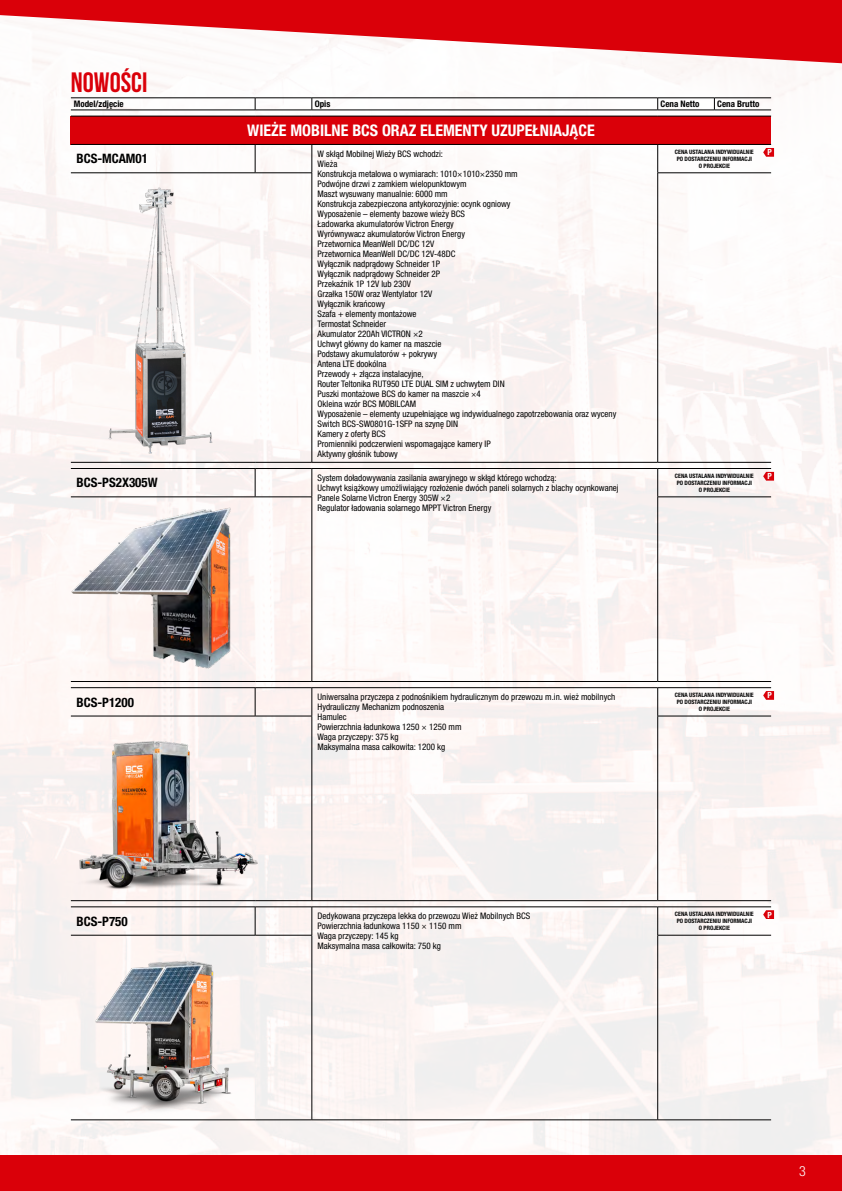
<style>
.page{position:relative;width:842px;height:1191px;background:#fff}
.page>*{position:absolute;margin:0;border:0;box-sizing:border-box;transform-origin:0 0}
.t1{font:700 28px "Bebas Neue";color:#da0009}
.t2{font:700 condensed 16px "Helvetica Neue LT Pro";color:#fff}
.t3{font:300 condensed 14px "Helvetica Neue LT Pro";color:#fff}
.t4{font:700 condensed 13px "Helvetica Neue LT Pro";color:#000}
.t5{font:condensed 9px/10px "Helvetica Neue LT Pro";color:#000}
.t6{font:700 condensed 9px "Helvetica Neue LT Pro";color:#000}
.t7{font:700 condensed 8.5px "Helvetica Neue LT Pro";color:#fff}
.t8{font:700 condensed 6px/7px "Helvetica Neue LT Pro";color:#000;text-align:center}
</style>
<div class="page">
<div style="left:0;top:0;width:842px;height:1190px;background:linear-gradient(to right,#fbf6f4,#faf6f5)"></div>
<svg style="left:0;top:0;width:842px;height:64px;fill:#da0009"></svg>
<div style="left:0;top:1155px;width:842px;height:36px;background:#da0009"></div>
<div style="left:71px;top:116px;width:700px;height:28px;background:#da0009"></div>
<hr style="left:312px;top:173px;width:1px;height:289px;background:#000">
<hr style="left:312px;top:462px;width:346px;height:1px;background:#000">
<svg style="left:255px;top:145px;width:1px;height:27px"></svg>
<svg style="left:312px;top:145px;width:1px;height:27px"></svg>
<hr style="left:658px;top:144px;width:113px;height:1px;background:#000">
<svg style="left:657px;top:145px;width:1px;height:27px"></svg>
<hr style="left:657px;top:173px;width:1px;height:289px;background:#000">
<hr style="left:71px;top:172px;width:184px;height:1px;background:#000">
<hr style="left:255px;top:172px;width:57px;height:1px;background:#000">
<hr style="left:71px;top:462px;width:184px;height:1px;background:#000">
<hr style="left:255px;top:462px;width:57px;height:1px;background:#000">
<hr style="left:657px;top:172px;width:114px;height:1px;background:#000">
<hr style="left:658px;top:462px;width:113px;height:1px;background:#000">
<hr style="left:71px;top:116px;width:184px;height:1px;background:#000">
<hr style="left:255px;top:116px;width:57px;height:1px;background:#000">
<hr style="left:312px;top:116px;width:346px;height:1px;background:#000">
<hr style="left:658px;top:116px;width:113px;height:1px;background:#000">
<hr style="left:71px;top:144px;width:184px;height:1px;background:#000">
<hr style="left:255px;top:144px;width:57px;height:1px;background:#000">
<hr style="left:312px;top:144px;width:346px;height:1px;background:#000">
<hr style="left:312px;top:497px;width:1px;height:184px;background:#000">
<hr style="left:312px;top:681px;width:346px;height:1px;background:#000">
<svg style="left:255px;top:469px;width:1px;height:27px"></svg>
<svg style="left:312px;top:469px;width:1px;height:27px"></svg>
<hr style="left:658px;top:468px;width:113px;height:1px;background:#000">
<svg style="left:657px;top:469px;width:1px;height:27px"></svg>
<hr style="left:657px;top:497px;width:1px;height:184px;background:#000">
<hr style="left:71px;top:496px;width:184px;height:1px;background:#000">
<hr style="left:255px;top:496px;width:57px;height:1px;background:#000">
<hr style="left:71px;top:681px;width:184px;height:1px;background:#000">
<hr style="left:255px;top:681px;width:57px;height:1px;background:#000">
<hr style="left:657px;top:496px;width:114px;height:1px;background:#000">
<hr style="left:658px;top:681px;width:113px;height:1px;background:#000">
<hr style="left:71px;top:468px;width:184px;height:1px;background:#000">
<hr style="left:255px;top:468px;width:57px;height:1px;background:#000">
<hr style="left:312px;top:468px;width:346px;height:1px;background:#000">
<hr style="left:312px;top:716px;width:1px;height:184px;background:#000">
<hr style="left:312px;top:900px;width:346px;height:1px;background:#000">
<svg style="left:255px;top:688px;width:1px;height:28px"></svg>
<svg style="left:312px;top:688px;width:1px;height:28px"></svg>
<hr style="left:658px;top:687px;width:113px;height:1px;background:#000">
<svg style="left:657px;top:688px;width:1px;height:28px"></svg>
<hr style="left:657px;top:716px;width:1px;height:184px;background:#000">
<hr style="left:255px;top:716px;width:57px;height:1px;background:#000">
<hr style="left:255px;top:900px;width:57px;height:1px;background:#000">
<hr style="left:657px;top:716px;width:114px;height:1px;background:#000">
<hr style="left:658px;top:900px;width:113px;height:1px;background:#000">
<hr style="left:71px;top:687px;width:184px;height:1px;background:#000">
<hr style="left:255px;top:687px;width:57px;height:1px;background:#000">
<hr style="left:312px;top:687px;width:346px;height:1px;background:#000">
<hr style="left:312px;top:935px;width:1px;height:184px;background:#000">
<hr style="left:312px;top:1119px;width:346px;height:1px;background:#000">
<svg style="left:255px;top:912px;width:1px;height:21px"></svg>
<svg style="left:312px;top:907px;width:1px;height:28px"></svg>
<hr style="left:658px;top:906px;width:113px;height:1px;background:#000">
<svg style="left:657px;top:907px;width:1px;height:28px"></svg>
<hr style="left:657px;top:935px;width:1px;height:184px;background:#000">
<hr style="left:255px;top:935px;width:57px;height:1px;background:#000">
<hr style="left:255px;top:1119px;width:57px;height:1px;background:#000">
<hr style="left:657px;top:935px;width:114px;height:1px;background:#000">
<hr style="left:658px;top:1119px;width:113px;height:1px;background:#000">
<hr style="left:255px;top:906px;width:57px;height:1px;background:#000">
<hr style="left:312px;top:906px;width:346px;height:1px;background:#000">
<hr style="left:71px;top:98px;width:184px;height:1px;background:#000">
<hr style="left:71px;top:110px;width:184px;height:1px;background:#000">
<hr style="left:255px;top:98px;width:57px;height:1px;background:#000">
<svg style="left:255px;top:98px;width:1px;height:12px"></svg>
<hr style="left:255px;top:110px;width:57px;height:1px;background:#000">
<hr style="left:312px;top:98px;width:346px;height:1px;background:#000">
<svg style="left:312px;top:98px;width:1px;height:12px"></svg>
<hr style="left:658px;top:98px;width:56px;height:1px;background:#000">
<svg style="left:657px;top:98px;width:1px;height:12px"></svg>
<hr style="left:714px;top:98px;width:57px;height:1px;background:#000">
<svg style="left:714px;top:98px;width:1px;height:12px"></svg>
<hr style="left:312px;top:110px;width:346px;height:1px;background:#000">
<hr style="left:658px;top:110px;width:56px;height:1px;background:#000">
<hr style="left:714px;top:110px;width:57px;height:1px;background:#000">
<img style="left:103px;top:179px;width:117px;height:280px">
<img style="left:71px;top:933px;width:199px;height:198px">
<img style="left:71px;top:716px;width:197px;height:196px">
<img style="left:71px;top:504px;width:164px;height:166px">
<svg style="left:763px;top:148px;width:11px;height:9px"></svg>
<svg style="left:763px;top:472px;width:11px;height:8px"></svg>
<svg style="left:763px;top:691px;width:11px;height:9px"></svg>
<svg style="left:763px;top:910px;width:11px;height:9px"></svg>
<h1 class="t1" style="left:71px;top:67px;width:78px">NOWOŚCI</h1>
<p class="t6" style="left:74px;top:98px;width:51px">Model/zdjęcie</p>
<p class="t6" style="left:315px;top:98px;width:17px">Opis</p>
<p class="t6" style="left:660px;top:98px;width:40px">Cena Netto</p>
<p class="t6" style="left:717px;top:98px;width:44px">Cena Brutto</p>
<h2 class="t2" style="left:247px;top:121px;width:349px">WIEŻE MOBILNE BCS ORAZ ELEMENTY UZUPEŁNIAJĄCE</h2>
<h3 class="t4" style="left:77px;top:151px;width:73px">BCS-MCAM01</h3>
<p class="t5" style="left:317px;top:148px;width:300px">W skłąd Mobilnej Wieży BCS wchodzi:<br>Wieża<br>Konstrukcja metalowa o wymiarach: 1010×1010×2350 mm<br>Podwójne drzwi z zamkiem wielopunktowym<br>Maszt wysuwany manualnie: 6000 mm<br>Konstrukcja zabezpieczona antykorozyjnie: ocynk ogniowy<br>Wyposażenie – elementy bazowe wieży BCS<br>Ładowarka akumulatorów Victron Energy<br>Wyrównywacz akumulatorów Victron Energy<br>Przetwornica MeanWell DC/DC 12V<br>Przetwornica MeanWell DC/DC 12V-48DC<br>Wyłącznik nadprądowy Schneider 1P<br>Wyłącznik nadprądowy Schneider 2P<br>Przekaźnik 1P 12V lub 230V<br>Grzałka 150W oraz Wentylator 12V<br>Wyłącznik krańcowy<br>Szafa + elementy montażowe<br>Termostat Schneider<br>Akumulator 220Ah VICTRON ×2<br>Uchwyt główny do kamer na maszcie<br>Podstawy akumulatorów + pokrywy<br>Antena LTE dookólna<br>Przewody + złącza instalacyjne,<br>Router Teltonika RUT950 LTE DUAL SIM z uchwytem DIN<br>Puszki montażowe BCS do kamer na maszcie ×4<br>Okleina wzór BCS MOBILCAM<br>Wyposażenie – elementy uzupełniające wg indywidualnego zapotrzebowania oraz wyceny Switch BCS-SW0801G-1SFP na szynę DIN<br>Kamery z oferty BCS<br>Promienniki podczerwieni wspomagające kamery IP<br>Aktywny głośnik tubowy</p>
<p class="t8" style="left:675px;top:148px;width:80px">CENA USTALANA INDYWIDUALNIE<br>PO DOSTARCZENIU INFORMACJI<br>O PROJEKCIE</p>
<h3 class="t4" style="left:77px;top:475px;width:83px">BCS-PS2X305W</h3>
<p class="t5" style="left:317px;top:472px;width:303px">System doładowywania zasilania awaryjnego w skłąd którego wchodzą:<br>Uchwyt książkowy umożliwiający rozłożenie dwóch paneli solarnych z blachy ocynkowanej Panele Solarne Victron Energy 305W ×2<br>Regulator ładowania solarnego MPPT Victron Energy</p>
<p class="t8" style="left:675px;top:472px;width:80px">CENA USTALANA INDYWIDUALNIE<br>PO DOSTARCZENIU INFORMACJI<br>O PROJEKCIE</p>
<p class="t7" style="left:767px;top:147px;width:6px">P</p>
<p class="t7" style="left:767px;top:471px;width:6px">P</p>
<h3 class="t4" style="left:77px;top:694px;width:59px">BCS-P1200</h3>
<p class="t5" style="left:317px;top:691px;width:299px">Uniwersalna przyczepa z podnośnikiem hydraulicznym do przewozu m.in. wież mobilnych Hydrauliczny Mechanizm podnoszenia<br>Hamulec<br>Powierzchnia ładunkowa 1250 × 1250 mm<br>Waga przyczepy: 375 kg<br>Maksymalna masa całkowita: 1200 kg</p>
<p class="t8" style="left:675px;top:691px;width:80px">CENA USTALANA INDYWIDUALNIE<br>PO DOSTARCZENIU INFORMACJI<br>O PROJEKCIE</p>
<p class="t7" style="left:767px;top:690px;width:6px">P</p>
<h3 class="t4" style="left:77px;top:913px;width:53px">BCS-P750</h3>
<p class="t5" style="left:317px;top:910px;width:214px">Dedykowana przyczepa lekka do przewozu Wież Mobilnych BCS Powierzchnia ładunkowa 1150 × 1150 mm<br>Waga przyczepy: 145 kg<br>Maksymalna masa całkowita: 750 kg</p>
<p class="t8" style="left:675px;top:910px;width:80px">CENA USTALANA INDYWIDUALNIE<br>PO DOSTARCZENIU INFORMACJI<br>O PROJEKCIE</p>
<p class="t7" style="left:767px;top:909px;width:6px">P</p>
<h3 class="t3" style="left:799px;top:1163px;width:8px">3</h3>
</div>
